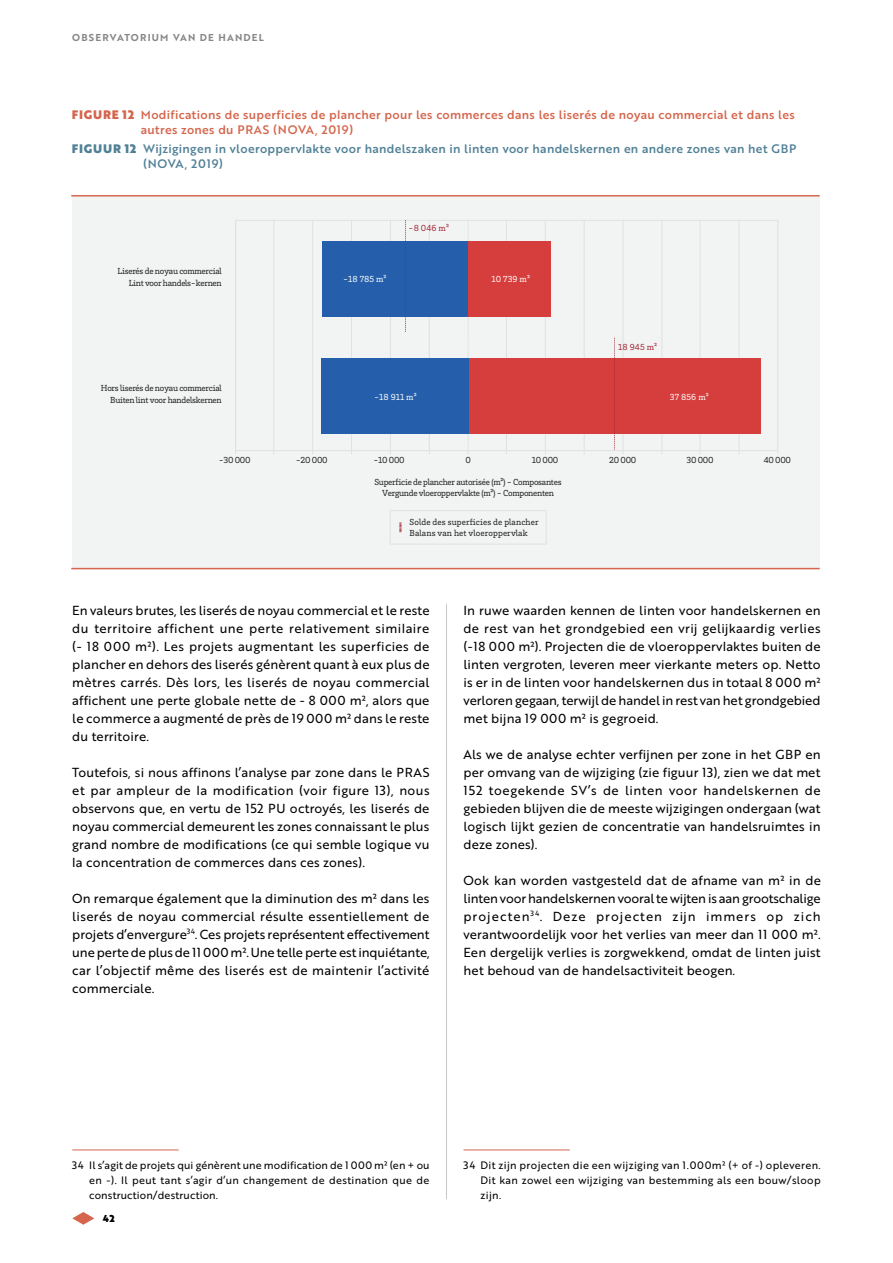
<style>
.page{position:relative;width:893px;height:1263px;background:#fff}
.page>*{position:absolute;margin:0;border:0;box-sizing:border-box;transform-origin:0 0}
._1-Body_Brother_FR{font:12.75px/18px "Brother 1816 Regular";letter-spacing:.01em;color:#000;text-align:justify}
._1-Body_Brother_NL{font:12.75px/18px "Brother 1816 Regular";letter-spacing:.01em;color:#000;text-align:justify}
.TAB_GRAPH_Titres_FR{font:12px/15px "Brother 1816 Medium";letter-spacing:.025em;color:#d5664d}
.TAB_GRAPH_Titres_NL{font:12px/15px "Brother 1816 Medium";letter-spacing:.025em;color:#518196}
.Note{font:10.5px/15px "Brother 1816 Regular";letter-spacing:.03em;color:#000;text-align:justify}
.t1{font:9.75px "Brother 1816 Bold";letter-spacing:.12em;color:#878787}
.t2{font:9.75px "Brother 1816 Black";color:#000}
.t3{font:9px/10.8px "Brix Slab";letter-spacing:-.03em;color:#1d1e1c;text-align:center}
.t4{font:9px/10.8px "Brix Slab";letter-spacing:.01em;color:#1d1e1c}
.t5{font:9px "Brix Slab";letter-spacing:.01em;color:#fff}
.t6{font:9px "Brix Slab";letter-spacing:.01em;color:#a02734}
.s1{font-family:"Brother 1816 Black"}
</style>
<div class="page">
<svg style="left:72px;top:1212px;width:22px;height:13px"></svg>
<hr style="left:446px;top:604px;width:1px;height:595px;background:#c6c6c6">
<div style="left:72px;top:196px;width:748px;height:373px;background:#f2f4f4"></div>
<hr style="left:72px;top:568px;width:748px;height:1px;background:#d5664d">
<hr style="left:72px;top:195px;width:748px;height:2px;background:#d5664d">
<hr style="left:273px;top:220px;width:1px;height:230px;background:#dfe0e2">
<hr style="left:312px;top:220px;width:1px;height:230px;background:#dfe0e2">
<hr style="left:351px;top:220px;width:1px;height:230px;background:#dfe0e2">
<hr style="left:390px;top:220px;width:1px;height:230px;background:#dfe0e2">
<hr style="left:429px;top:220px;width:1px;height:230px;background:#dfe0e2">
<hr style="left:506px;top:220px;width:1px;height:230px;background:#dfe0e2">
<hr style="left:545px;top:220px;width:1px;height:230px;background:#dfe0e2">
<hr style="left:584px;top:220px;width:1px;height:230px;background:#dfe0e2">
<hr style="left:623px;top:220px;width:1px;height:230px;background:#dfe0e2">
<hr style="left:661px;top:220px;width:1px;height:230px;background:#dfe0e2">
<hr style="left:700px;top:220px;width:1px;height:230px;background:#dfe0e2">
<hr style="left:739px;top:220px;width:1px;height:230px;background:#dfe0e2">
<svg style="left:468px;top:222px;width:1px;height:232px"></svg>
<div style="left:468px;top:359px;width:293px;height:75px;background:#d63e3d"></div>
<div style="left:468px;top:241px;width:83px;height:75px;background:#d63e3d"></div>
<div style="left:321px;top:359px;width:147px;height:75px;background:#255eaa"></div>
<div style="left:322px;top:241px;width:146px;height:75px;background:#255eaa"></div>
<div style="left:235px;top:220px;width:543px;height:231px;border:1px solid #dfe0e2"></div>
<svg style="left:405px;top:220px;width:1px;height:112px"></svg>
<svg style="left:614px;top:338px;width:1px;height:112px"></svg>
<div style="left:390px;top:510px;width:156px;height:34px;border:1px solid #dfe0e2"></div>
<svg style="left:399px;top:522px;width:3px;height:10px"></svg>
<hr style="left:72px;top:1149px;width:107px;height:1px;background:#d5664d">
<hr style="left:463px;top:1149px;width:107px;height:1px;background:#d5664d">
<p class="t1" style="left:72px;top:30px;width:193px">OBSERVATORIUM VAN DE HANDEL</p>
<p class="TAB_GRAPH_Titres_FR" style="left:141px;top:107px;width:655px;text-indent:-69px"><span class="s1">FIGURE 12</span> Modifications de superficies de plancher pour les commerces dans les liserés de noyau commercial et dans les autres zones du PRAS (NOVA, 2019)</p>
<h2 class="TAB_GRAPH_Titres_NL" style="left:143px;top:141px;width:655px;text-indent:-71px"><span class="s1">FIGUUR 12</span> Wijzigingen in vloeroppervlakte voor handelszaken in linten voor handelskernen en andere zones van het GBP (NOVA, 2019)</h2>
<p class="t3" style="left:118px;top:265px;width:106px">Liserés de noyau commercial</p>
<p class="t3" style="left:129px;top:277px;width:95px">Lint voor handels-kernen</p>
<p class="t5" style="left:343px;top:273px;width:45px">-18 785 m²</p>
<p class="t6" style="left:409px;top:222px;width:42px">-8 046 m²</p>
<p class="t5" style="left:491px;top:273px;width:40px">10 739 m²</p>
<p class="t6" style="left:618px;top:341px;width:40px">18 945 m²</p>
<p class="t3" style="left:101px;top:382px;width:122px">Hors liserés de noyau commercial</p>
<p class="t3" style="left:110px;top:394px;width:113px">Buiten lint voor handelskernen</p>
<p class="t5" style="left:670px;top:391px;width:40px">37 856 m²</p>
<p class="t5" style="left:374px;top:391px;width:44px">-18 911 m²</p>
<p class="t3" style="left:219px;top:454px;width:33px">-30 000</p>
<p class="t3" style="left:296px;top:454px;width:33px">-20 000</p>
<p class="t3" style="left:374px;top:454px;width:33px">-10 000</p>
<p class="t3" style="left:466px;top:454px;width:7px">0</p>
<p class="t3" style="left:374px;top:476px;width:189px">Superficie de plancher autorisée (m²) - Composantes<br>Vergunde vloeroppervlakte (m²) - Componenten</p>
<p class="t3" style="left:532px;top:454px;width:28px">10 000</p>
<p class="t3" style="left:609px;top:454px;width:29px">20 000</p>
<p class="t3" style="left:686px;top:454px;width:29px">30 000</p>
<p class="t3" style="left:764px;top:454px;width:29px">40 000</p>
<p class="t4" style="left:409px;top:517px;width:131px">Solde des superficies de plancher<br>Balans van het vloeroppervlak</p>
<p class="_1-Body_Brother_FR" style="left:72px;top:600px;width:359px">En valeurs brutes, les liserés de noyau commercial et le reste du territoire affichent une perte relativement similaire (- 18 000 m²). Les projets augmentant les superficies de plancher en dehors des liserés génèrent quant à eux plus de mètres carrés. Dès lors, les liserés de noyau commercial affichent une perte globale nette de - 8 000 m², alors que le commerce a augmenté de près de 19 000 m² dans le reste du territoire.</p>
<p class="_1-Body_Brother_FR" style="left:72px;top:762px;width:359px">Toutefois, si nous affinons l’analyse par zone dans le PRAS et par ampleur de la modification (voir figure 13), nous observons que, en vertu de 152 PU octroyés, les liserés de noyau commercial demeurent les zones connaissant le plus grand nombre de modifications (ce qui semble logique vu la concentration de commerces dans ces zones).</p>
<p class="_1-Body_Brother_FR" style="left:72px;top:888px;width:359px">On remarque également que la diminution des m² dans les liserés de noyau commercial résulte essentiellement de projets d’envergure<sup>34</sup>. Ces projets représentent effectivement une perte de plus de 11 000 m². Une telle perte est inquiétante, car l’objectif même des liserés est de maintenir l’activité commerciale.</p>
<h2 class="_1-Body_Brother_NL" style="left:463px;top:600px;width:359px">In ruwe waarden kennen de linten voor handelskernen en de rest van het grondgebied een vrij gelijkaardig verlies (-18 000 m²). Projecten die de vloeroppervlaktes buiten de linten vergroten, leveren meer vierkante meters op. Netto is er in de linten voor handelskernen dus in totaal 8 000 m² verloren gegaan, terwijl de handel in rest van het grondgebied met bijna 19 000 m² is gegroeid.</h2>
<h2 class="_1-Body_Brother_NL" style="left:463px;top:744px;width:359px">Als we de analyse echter verfijnen per zone in het GBP en per omvang van de wijziging (zie figuur 13), zien we dat met 152 toegekende SV’s de linten voor handelskernen de gebieden blijven die de meeste wijzigingen ondergaan (wat logisch lijkt gezien de concentratie van handelsruimtes in deze zones).</h2>
<h2 class="_1-Body_Brother_NL" style="left:463px;top:870px;width:359px">Ook kan worden vastgesteld dat de afname van m² in de linten voor handelskernen vooral te wijten is aan grootschalige projecten<sup>34</sup>. Deze projecten zijn immers op zich verantwoordelijk voor het verlies van meer dan 11 000 m².<br>Een dergelijk verlies is zorgwekkend, omdat de linten juist het behoud van de handelsactiviteit beogen.</h2>
<p class="Note" style="left:89px;top:1157px;width:342px;text-indent:-17px">34 Il s’agit de projets qui génèrent une modification de 1 000 m² (en + ou en -). Il peut tant s’agir d’un changement de destination que de construction/destruction.</p>
<p class="t2" style="left:103px;top:1211px;width:13px">42</p>
<p class="Note" style="left:480px;top:1157px;width:342px;text-indent:-17px">34 Dit zijn projecten die een wijziging van 1.000m² (+ of -) opleveren.<br>Dit kan zowel een wijziging van bestemming als een bouw/sloop zijn.</p>
</div>
